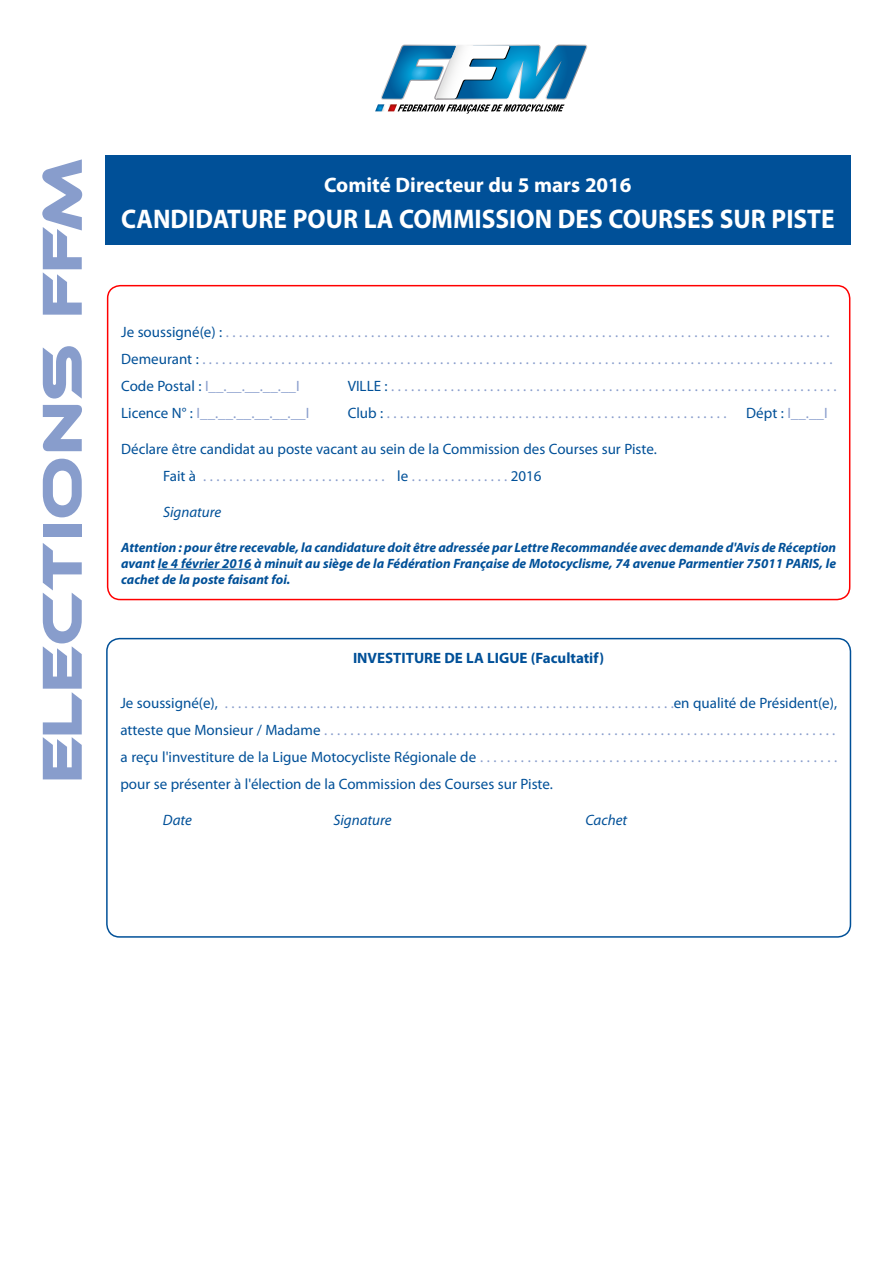
<style>
.page{position:relative;width:893px;height:1263px;background:#fff}
.page>*{position:absolute;margin:0;border:0;box-sizing:border-box;transform-origin:0 0}
.t1{font:54px "Ethnocentric";letter-spacing:.05em;color:#889dcc}
.t2{font:700 27px "Myriad Pro";color:#fff;scale:.94 1}
.t3{font:700 21px "Myriad Pro";color:#fff}
.t4{font:15px/27px "Myriad Pro";color:#889dcc}
.t5{font:15px/27px "Myriad Pro";color:#005098}
.t6{font:700 15px "Myriad Pro";color:#005098}
.t7{font:italic 15px "Myriad Pro";color:#005098}
.t8{font:italic 700 13.5px/16.2px "Myriad Pro";color:#005098;text-align:justify}
.s1{color:#005098}
.s2{color:#889dcc}
</style>
<div class="page">
<svg style="left:375px;top:45px;width:212px;height:69px"></svg>
<div style="left:105px;top:155px;width:745px;height:90px;background:#005098"></div>
<hr style="left:158px;top:569px;width:93px;height:1px;background:#005098">
<div style="left:107px;top:285px;width:743px;height:315px;border:2px solid #f00;border-radius:13px"></div>
<div style="left:106px;top:638px;width:745px;height:300px;border:2px solid #005098;border-radius:13px"></div>
<h1 class="t1" style="left:34px;top:780px;width:624px;rotate:-90deg">elections FFM</h1>
<h3 class="t3" style="left:324px;top:171px;width:309px">Comité Directeur du 5 mars 2016</h3>
<h2 class="t2" style="left:121px;top:201px;width:761px">CANDIDATURE POUR LA COMMISSION DES COURSES SUR PISTE</h2>
<p class="t4" style="left:121px;top:319px;width:713px"><span class="s1">Je soussigné(e) :</span> . . . . . . . . . . . . . . . . . . . . . . . . . . . . . . . . . . . . . . . . . . . . . . . . . . . . . . . . . . . . . . . . . . . . . . . . . . . . . . . . . . . . . . . . . . . .<br><span class="s1">Demeurant :</span> . . . . . . . . . . . . . . . . . . . . . . . . . . . . . . . . . . . . . . . . . . . . . . . . . . . . . . . . . . . . . . . . . . . . . . . . . . . . . . . . . . . . . . . . . . . . . . . .<br><span class="s1">Code Postal :</span> I__.__.__.__.__I</p>
<p class="t4" style="left:348px;top:373px;width:490px"><span class="s1">VILLE :</span> . . . . . . . . . . . . . . . . . . . . . . . . . . . . . . . . . . . . . . . . . . . . . . . . . . . . . . . . . . . . . . . . . . . .</p>
<p class="t4" style="left:121px;top:400px;width:190px"><span class="s1">Licence N° :</span> I__.__.__.__.__.__I</p>
<p class="t4" style="left:348px;top:400px;width:380px"><span class="s1">Club :</span> . . . . . . . . . . . . . . . . . . . . . . . . . . . . . . . . . . . . . . . . . . . . . . . . . . . .</p>
<p class="t4" style="left:746px;top:400px;width:83px"><span class="s1">Dépt :</span> I__.__I</p>
<p class="t5" style="left:163px;top:436px;width:495px;text-indent:-42px">Déclare être candidat au poste vacant au sein de la Commission des Courses sur Piste.<br>Fait à <span class="s2">. . . . . . . . . . . . . . . . . . . . . . . . . . . .</span> le <span class="s2">. . . . . . . . . . . . . . .</span> 2016</p>
<p class="t7" style="left:163px;top:503px;width:60px">Signature</p>
<p class="t8" style="left:121px;top:539px;width:717px">Attention : pour être recevable, la candidature doit être adressée par Lettre Recommandée avec demande d'Avis de Réception avant le 4 février 2016 à minuit au siège de la Fédération Française de Motocyclisme, 74 avenue Parmentier 75011 PARIS, le cachet de la poste faisant foi.</p>
<p class="t6" style="left:353px;top:648px;width:253px">INVESTITURE DE LA LIGUE (Facultatif)</p>
<p class="t4" style="left:120px;top:690px;width:718px"><span class="s1">Je soussigné(e),</span> . . . . . . . . . . . . . . . . . . . . . . . . . . . . . . . . . . . . . . . . . . . . . . . . . . . . . . . . . . . . . . . . . . . . .<span class="s1">en qualité de Président(e), atteste que Monsieur / Madame</span> . . . . . . . . . . . . . . . . . . . . . . . . . . . . . . . . . . . . . . . . . . . . . . . . . . . . . . . . . . . . . . . . . . . . . . . . . . . . . . <span class="s1">a reçu l'investiture de la Ligue Motocycliste Régionale de</span> . . . . . . . . . . . . . . . . . . . . . . . . . . . . . . . . . . . . . . . . . . . . . . . . . . . . . <span class="s1">pour se présenter à l'élection de la Commission des Courses sur Piste.</span></p>
<p class="t7" style="left:163px;top:811px;width:31px">Date</p>
<p class="t7" style="left:333px;top:811px;width:60px">Signature</p>
<p class="t7" style="left:585px;top:811px;width:43px">Cachet</p>
</div>
